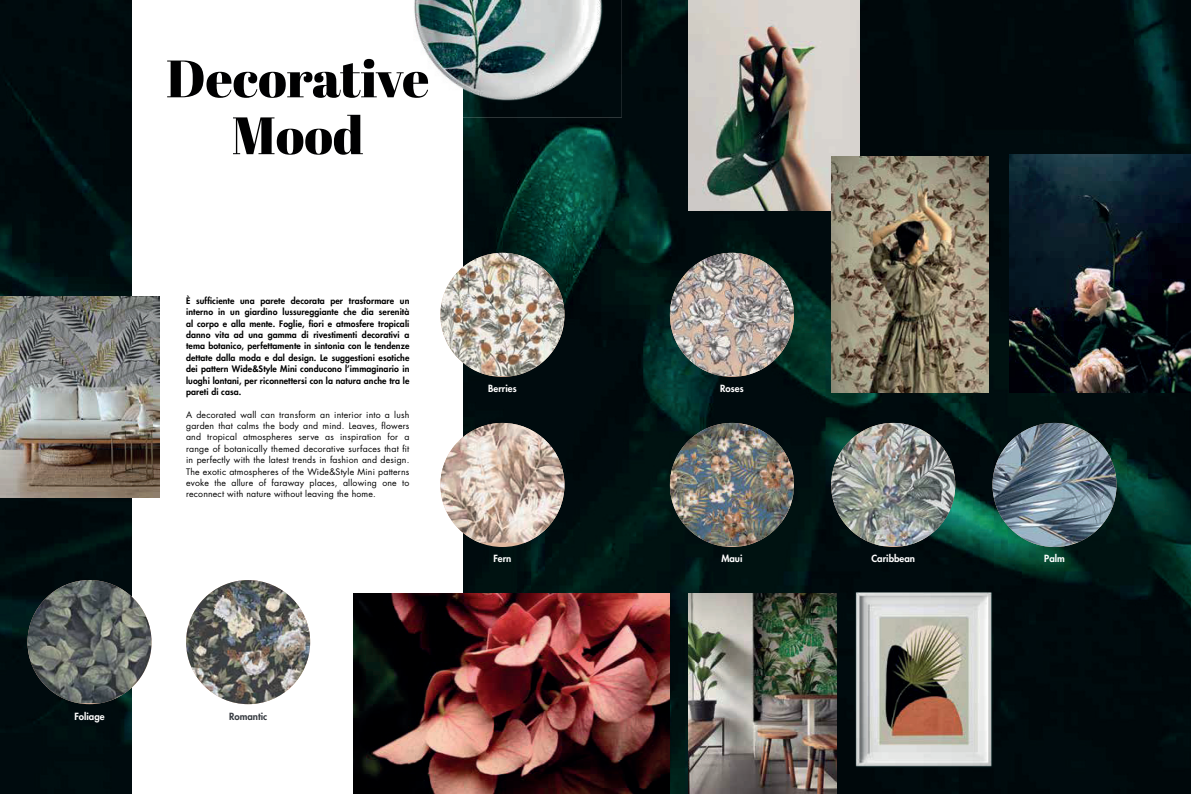
<style>
.page{position:relative;width:1191px;height:794px;background:#fff}
.page>*{position:absolute;margin:0;border:0;box-sizing:border-box;transform-origin:0 0}
.t1{font:52.5px/56.9px "Abril Fatface";color:#000001;text-align:center}
.t2{font:800 9.62px "Futura Std";color:#fff}
.t3{font:800 9.62px "Futura Std";color:#383c42}
.t4{font:800 8.75px/11.4px "Futura Std";letter-spacing:.01em;color:#000001;text-align:justify}
.t5{font:8.75px/11.4px "Futura Std";letter-spacing:.02em;color:#000001;text-align:justify}
</style>
<div class="page">
<img style="left:0;top:0;width:1191px;height:794px">
<img style="left:689px;top:0;width:170px;height:211px">
<img style="left:831px;top:156px;width:157px;height:236px">
<div style="left:133px;top:0;width:330px;height:794px;background:#fff"></div>
<img style="left:353px;top:593px;width:317px;height:201px">
<img style="left:1009px;top:154px;width:182px;height:238px">
<img style="left:670px;top:253px;width:124px;height:123px">
<img style="left:992px;top:423px;width:124px;height:124px;border-radius:50%">
<img style="left:831px;top:423px;width:124px;height:123px">
<img style="left:28px;top:580px;width:124px;height:123px">
<img style="left:440px;top:423px;width:124px;height:119px">
<img style="left:186px;top:580px;width:124px;height:124px;border-radius:50%">
<img style="left:689px;top:593px;width:148px;height:201px">
<img style="left:670px;top:423px;width:124px;height:123px">
<img style="left:440px;top:253px;width:124px;height:123px">
<img style="left:414px;top:0;width:208px;height:117px">
<img style="left:855px;top:592px;width:140px;height:176px">
<img style="left:0;top:297px;width:159px;height:200px">
<p class="t2" style="left:74px;top:711px;width:32px">Foliage</p>
<h1 class="t1" style="left:166px;top:49px;width:265px">Decorative<br>Mood</h1>
<p class="t4" style="left:186px;top:296px;width:225px">È sufficiente una parete decorata per trasformare un interno in un giardino lussureggiante che dia serenità al corpo e alla mente. Foglie, fiori e atmosfere tropicali danno vita ad una gamma di rivestimenti decorativi a tema botanico, perfettamente in sintonia con le tendenze dettate dalla moda e dal design. Le suggestioni esotiche dei pattern Wide&amp;Style Mini conducono l’immaginario in luoghi lontani, per riconnettersi con la natura anche tra le pareti di casa.</p>
<p class="t5" style="left:186px;top:409px;width:225px">A decorated wall can transform an interior into a lush garden that calms the body and mind. Leaves, flowers and tropical atmospheres serve as inspiration for a range of botanically themed decorative surfaces that fit in perfectly with the latest trends in fashion and design.<br>The exotic atmospheres of the Wide&amp;Style Mini patterns evoke the allure of faraway places, allowing one to reconnect with nature without leaving the home.</p>
<p class="t3" style="left:229px;top:711px;width:40px">Romantic</p>
<p class="t2" style="left:488px;top:384px;width:30px">Berries</p>
<p class="t2" style="left:720px;top:384px;width:25px">Roses</p>
<p class="t2" style="left:493px;top:554px;width:20px">Fern</p>
<p class="t2" style="left:721px;top:554px;width:23px">Maui</p>
<p class="t2" style="left:871px;top:554px;width:45px">Caribbean</p>
<p class="t2" style="left:1044px;top:554px;width:22px">Palm</p>
</div>
